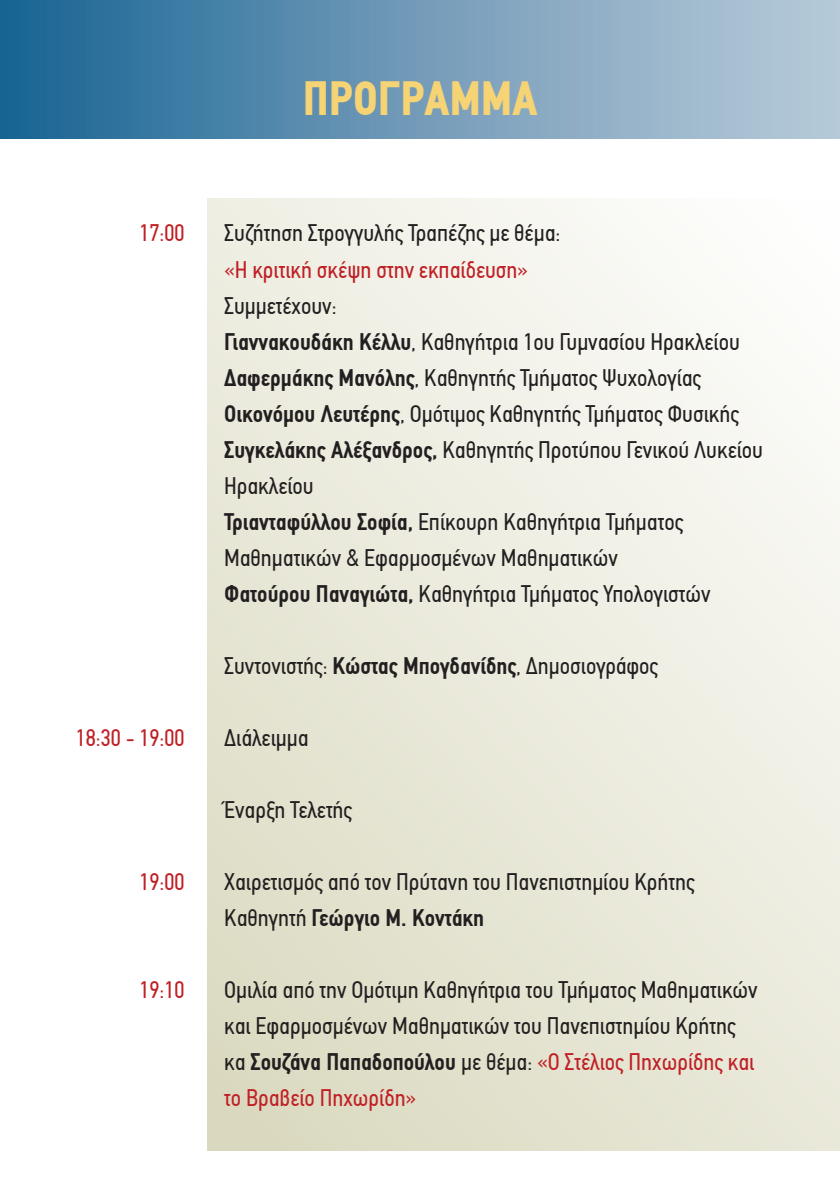
<style>
.page{position:relative;width:840px;height:1191px;background:#fff}
.page>*{position:absolute;margin:0;border:0;box-sizing:border-box;transform-origin:0 0}
.t1{font:900 condensed 48px "PF Din Text";color:#f6d374}
.t2{font:24px/36px "PF Din Text Condensed";color:#231f20}
.t3{font:24px "PF Din Text Condensed";color:#c02025}
.s1{font-weight:700}
.s2{color:#c02025}
</style>
<div class="page">
<div style="left:207px;top:198px;width:632px;height:953px;background:linear-gradient(to bottom,#f7f7f1,#e1e0cb)"></div>
<div style="left:0;top:0;width:839px;height:138px;background:linear-gradient(to right,#1c6694,#bfcddb)"></div>
<h1 class="t1" style="left:302px;top:70px;width:236px">ΠΡΟΓΡΑΜΜΑ</h1>
<p class="t3" style="left:139px;top:219px;width:46px">17:00</p>
<p class="t2" style="left:224px;top:215px;width:337px">Συζήτηση Στρογγυλής Τραπέζης με θέμα:</p>
<p class="t3" style="left:224px;top:255px;width:305px">«Η κριτική σκέψη στην εκπαίδευση»</p>
<p class="t2" style="left:224px;top:287px;width:540px">Συμμετέχουν:<br><span class="s1">Γιαννακουδάκη Κέλλυ</span>, Καθηγήτρια 1ου Γυμνασίου Ηρακλείου <span class="s1">Δαφερμάκης Μανόλης</span>, Καθηγητής Τμήματος Ψυχολογίας <span class="s1">Οικονόμου Λευτέρης</span>, Ομότιμος Καθηγητής Τμήματος Φυσικής <span class="s1">Συγκελάκης Αλέξανδρος,</span> Καθηγητής Προτύπου Γενικού Λυκείου Ηρακλείου<br><span class="s1">Τριανταφύλλου Σοφία,</span> Επίκουρη Καθηγήτρια Τμήματος Μαθηματικών &amp; Εφαρμοσμένων Μαθηματικών<br><span class="s1">Φατούρου Παναγιώτα,</span> Καθηγήτρια Τμήματος Υπολογιστών</p>
<p class="t2" style="left:224px;top:647px;width:435px">Συντονιστής: <span class="s1">Κώστας Μπογδανίδης</span>, Δημοσιoγράφος</p>
<p class="t3" style="left:76px;top:723px;width:110px">18:30 - 19:00</p>
<p class="t2" style="left:224px;top:719px;width:86px">Διάλειμμα</p>
<p class="t2" style="left:224px;top:791px;width:129px">Έναρξη Τελετής</p>
<p class="t3" style="left:139px;top:867px;width:46px">19:00</p>
<p class="t2" style="left:224px;top:863px;width:471px">Χαιρετισμός από τον Πρύτανη του Πανεπιστημίου Κρήτης<br>Καθηγητή <span class="s1">Γεώργιο Μ. Κοντάκη</span></p>
<p class="t3" style="left:139px;top:975px;width:46px">19:10</p>
<p class="t2" style="left:224px;top:971px;width:534px">Ομιλία από την Ομότιμη Καθηγήτρια του Τμήματος Μαθηματικών και Εφαρμοσμένων Μαθηματικών του Πανεπιστημίου Κρήτης κα <span class="s1">Σουζάνα Παπαδοπούλου</span> με θέμα: <span class="s2">«Ο Στέλιος Πηχωρίδης και το Βραβείο Πηχωρίδη»</span></p>
</div>
